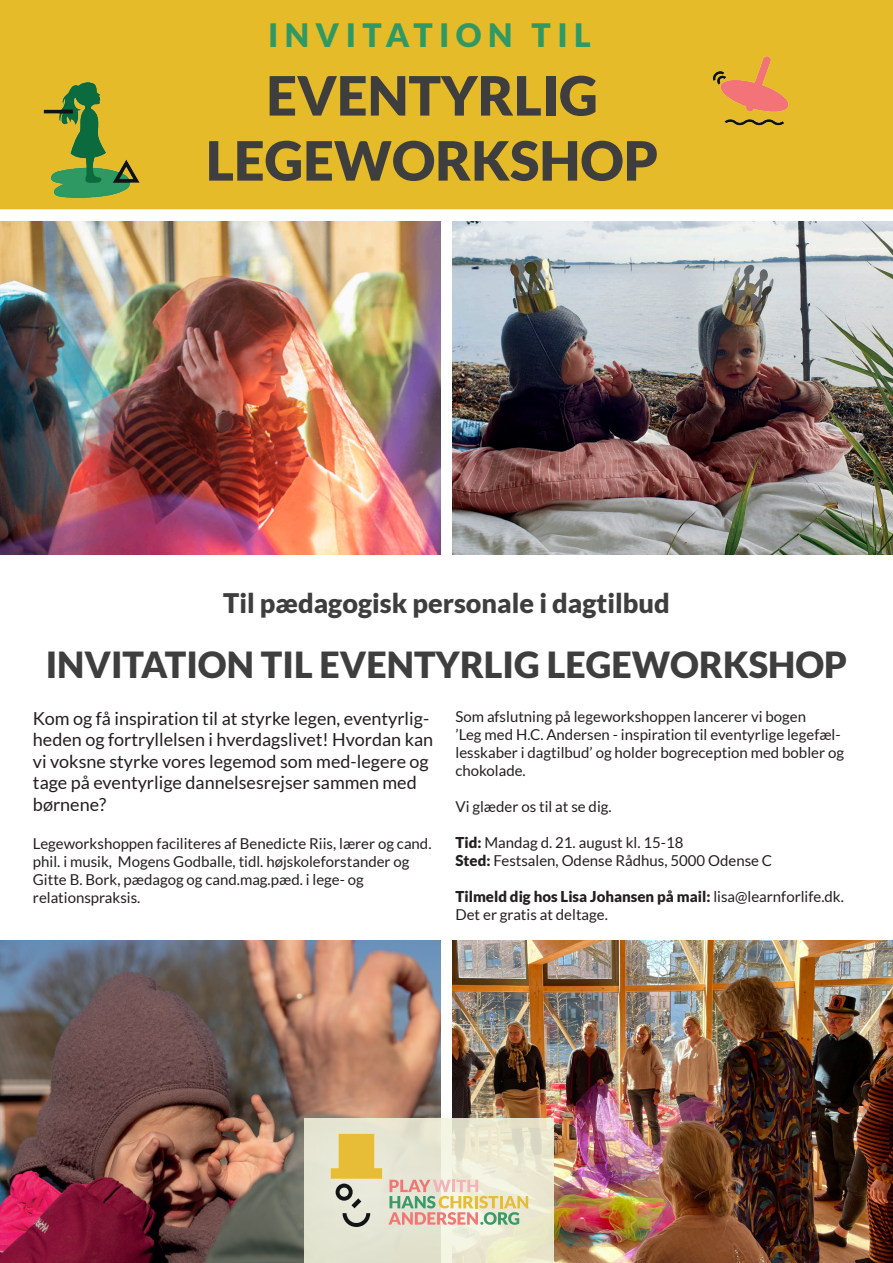
<style>
.page{position:relative;width:893px;height:1263px;background:#fff}
.page>*{position:absolute;margin:0;border:0;box-sizing:border-box;transform-origin:0 0}
.t1{font:900 54.15px "Lato";color:#3e3e3f}
.t2{font:900 36px "Lato";color:#3e3e3f}
.t3{font:900 32.25px "Lato";letter-spacing:.2em;color:#309963}
.t4{font:900 27px "Lato";color:#3e3e3f}
.t5{font:18px/21.6px "Lato";color:#231f20}
.t6{font:15px/18px "Lato";color:#231f20}
.s1{font-weight:900}
</style>
<div class="page">
<img style="left:453px;top:221px;width:440px;height:333px">
<img style="left:453px;top:941px;width:440px;height:322px">
<img style="left:0;top:221px;width:440px;height:333px">
<img style="left:0;top:941px;width:440px;height:322px">
<div style="left:0;top:0;width:893px;height:210px;background:#e5bb2a"></div>
<img style="left:25px;top:75px;width:131px;height:131px">
<img style="left:709px;top:55px;width:91px;height:78px">
<div style="left:260px;top:1061px;width:339px;height:202px;background:#fff;opacity:.31"></div>
<svg style="left:388px;top:1180px;width:140px;height:45px;background:#ddcdb2"></svg>
<svg style="left:331px;top:1134px;width:51px;height:93px;background:#d7c78d"></svg>
<p class="t3" style="left:268px;top:17px;width:324px">INVITATION TIL</p>
<p class="t1" style="left:266px;top:64px;width:333px">EVENTYRLIG</p>
<p class="t1" style="left:206px;top:129px;width:454px">LEGEWORKSHOP</p>
<p class="t4" style="left:223px;top:587px;width:448px">Til pædagogisk personale i dagtilbud</p>
<p class="t2" style="left:46px;top:643px;width:803px">INVITATION TIL EVENTYRLIG LEGEWORKSHOP</p>
<p class="t5" style="left:33px;top:707px;width:402px">Kom og få inspiration til at styrke legen, eventyrlig&shy;heden og fortryllelsen i hverdagslivet! Hvordan kan vi voksne styrke vores legemod som med-legere og tage på eventyrlige dannelsesrejser sammen med børnene?</p>
<p class="t6" style="left:33px;top:834px;width:400px">Legeworkshoppen faciliteres af Benedicte Riis, lærer og cand. phil. i musik, Mogens Godballe, tidl. højskoleforstander og<br>Gitte B. Bork, pædagog og cand.mag.pæd. i lege- og</p>
<p class="t6" style="left:33px;top:888px;width:109px">relationspraksis.</p>
<p class="t6" style="left:455px;top:708px;width:352px">Som afslutning på legeworkshoppen lancerer vi bogen</p>
<p class="t6" style="left:455px;top:726px;width:390px">’Leg med H.C. Andersen - inspiration til eventyrlige legefæl&shy;lesskaber i dagtilbud’ og holder bogreception med bobler og chokolade.</p>
<p class="t6" style="left:455px;top:798px;width:158px">Vi glæder os til at se dig.</p>
<p class="t6" style="left:455px;top:834px;width:229px"><span class="s1">Tid:</span> Mandag d. 21. august kl. 15-18</p>
<p class="t6" style="left:455px;top:852px;width:318px"><span class="s1">Sted:</span> Festsalen, Odense Rådhus, 5000 Odense C</p>
<p class="t6" style="left:455px;top:888px;width:390px"><span class="s1">Tilmeld dig hos Lisa Johansen på mail:</span> lisa@learnforlife.dk.<br>Det er gratis at deltage.</p>
</div>
